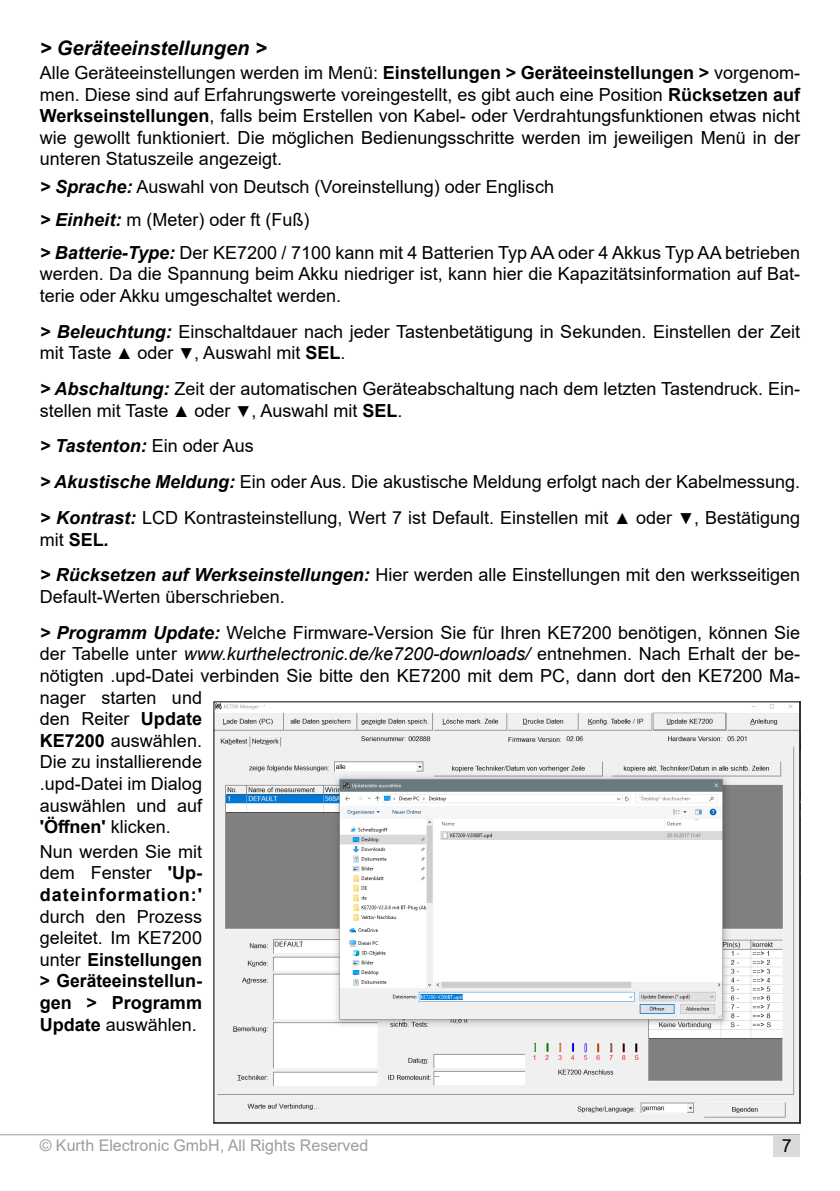
<style>
.page{position:relative;width:840px;height:1191px;background:#fff}
.page>*{position:absolute;margin:0;border:0;box-sizing:border-box;transform-origin:0 0}
.t1{font:italic 700 20px "Arial";color:#000}
.t2{font:18px/21.6px "Arial";color:#000}
.t3{font:700 18px/21.6px "Arial";color:#000;text-align:justify}
.t4{font:16px "Arial";color:#9d9d9c}
.s1{font-weight:700}
.s2{font-weight:700;font-style:italic}
.s3{font-size:16px}
.s4{font-style:italic}
.s5{font-weight:400}
</style>
<div class="page">
<hr style="left:0;top:1134px;width:799px;height:1px;background:#9d9d9c">
<div style="left:773px;top:1135px;width:26px;height:21px;background:#dadada"></div>
<img style="left:215px;top:703px;width:582px;height:418px">
<p class="t1" style="left:40px;top:34px;width:228px">&gt; Geräteeinstellungen &gt;</p>
<p class="t2" style="left:40px;top:62px;width:761px;text-align:justify">Alle Geräteeinstellungen werden im Menü: <span class="s1">Einstellungen &gt; Geräteeinstellungen &gt;</span> vorgenom&shy;men. Diese sind auf Erfahrungswerte voreingestellt, es gibt auch eine Position <span class="s1">Rücksetzen auf Werkseinstellungen</span>, falls beim Erstellen von Kabel- oder Verdrahtungsfunktionen etwas nicht wie gewollt funktioniert. Die möglichen Bedienungsschritte werden im jeweiligen Menü in der unteren Statuszeile angezeigt.</p>
<p class="t2" style="left:40px;top:170px;width:761px;line-height:33px"><span class="s2">&gt; Sprache:</span> Auswahl von Deutsch (Voreinstellung) oder Englisch<br><span class="s2">&gt; Einheit:</span> m (Meter) oder ft (Fuß)<br><span class="s2">&gt; Batterie-Type:</span> Der KE7200 / 7100 kann mit 4 Batterien Typ AA oder 4 Akkus Typ AA betrieben</p>
<p class="t2" style="left:40px;top:263px;width:761px">werden. Da die Spannung beim Akku niedriger ist, kann hier die Kapazitätsinformation auf Bat&shy;terie oder Akku umgeschaltet werden.</p>
<p class="t2" style="left:40px;top:320px;width:761px"><span class="s2">&gt; Beleuchtung:</span> Einschaltdauer nach jeder Tastenbetätigung in Sekunden. Einstellen der Zeit mit Taste <span class="s3">▲</span> oder <span class="s3">▼</span>, Auswahl mit <span class="s1">SEL</span>.</p>
<p class="t2" style="left:40px;top:378px;width:761px"><span class="s2">&gt; Abschaltung:</span> Zeit der automatischen Geräteabschaltung nach dem letzten Tastendruck. Ein&shy;stellen mit Taste <span class="s3">▲</span> oder <span class="s3">▼</span>, Auswahl mit <span class="s1">SEL</span>.</p>
<p class="t2" style="left:40px;top:428px;width:761px;line-height:35.8px"><span class="s2">&gt; Tastenton:</span> Ein oder Aus<br><span class="s2">&gt; Akustische Meldung:</span> Ein oder Aus. Die akustische Meldung erfolgt nach der Kabelmessung. <span class="s2">&gt; Kontrast:</span> LCD Kontrasteinstellung, Wert 7 ist Default. Einstellen mit <span class="s3">▲</span> oder <span class="s3">▼</span>, Bestätigung</p>
<p class="t2" style="left:40px;top:521px;width:761px;line-height:35.8px">mit <span class="s1">SEL</span><span class="s2">.<br>&gt; Rücksetzen auf Werkseinstellungen:</span> Hier werden alle Einstellungen mit den werksseitigen</p>
<p class="t2" style="left:40px;top:578px;width:761px;line-height:35.8px">Default-Werten überschrieben.<br><span class="s2">&gt; Programm Update:</span> Welche Firmware-Version Sie für Ihren KE7200 benötigen, können Sie</p>
<p class="t2" style="left:40px;top:643px;width:761px">der Tabelle unter <span class="s4">www.kurthelectronic.de/ke7200-downloads/</span> entnehmen. Nach Erhalt der be&shy;nötigten .upd-Datei verbinden Sie bitte den KE7200 mit dem PC, dann dort den KE7200 Ma&shy;nager starten und<br>den Reiter <span class="s1">Update<br>KE7200</span> auswählen.<br>Die zu installierende<br>.upd-Datei im Dialog<br>auswählen und auf<br><span class="s1">'Öffnen'</span> klicken.</p>
<p class="t2" style="left:40px;top:840px;width:164px;text-align:justify">Nun werden Sie mit dem Fenster <span class="s1">'Up&shy;dateinformation:'</span></p>
<p class="t3" style="left:40px;top:905px;width:164px"><span class="s5">durch den Prozess geleitet. Im KE7200 unter</span> Einstellungen &gt; Geräteeinstellun&shy;gen &gt; Programm Update <span class="s5">auswählen.</span></p>
<p class="t4" style="left:40px;top:1134px;width:330px">© Kurth Electronic GmbH, All Rights Reserved</p>
<p class="t2" style="left:781px;top:1135px;width:12px">7</p>
</div>
